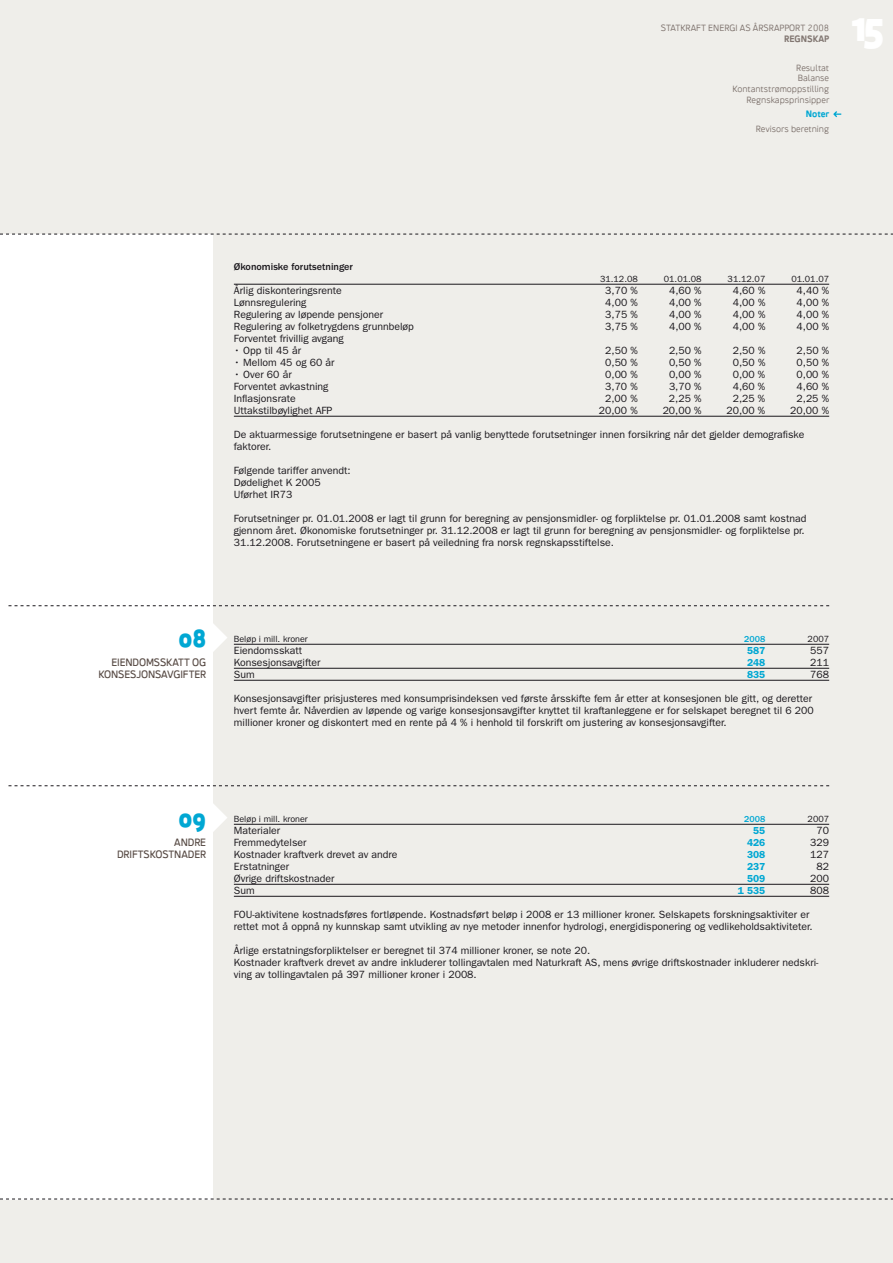
<style>
.page{position:relative;width:893px;height:1263px;background:#efeeea}
.page>*{position:absolute;margin:0;border:0;box-sizing:border-box;transform-origin:0 0}
.t1{font:900 40.5px "Statkraft Crank OSF";color:#fff}
.t2{font:900 24px "Statkraft Crank OSF";color:#00a7d3}
.t3{font:10.5px/12px "ITC Franklin Gothic Std";color:#1a171c}
.t4{font:300 10.5px "Statkraft Crank";letter-spacing:-.01em;color:#584b45}
.t5{font:600 10.2px "ITC Franklin Gothic Std";color:#00a7d3}
.t6{font:500 10.2px "ITC Franklin Gothic Std";color:#1a171c}
.t7{font:200 9px/10.5px "Statkraft Crank";color:#827772;text-align:right}
.t8{font:9px "ITC Franklin Gothic Std";color:#1a171c}
.t9{font:500 9px "ITC Franklin Gothic Std";color:#00a7d3}
.t10{font:700 9px "Statkraft Crank";color:#827772}
.t11{font:700 9px "Statkraft Crank";color:#00a7d3}
</style>
<div class="page">
<div style="left:0;top:234px;width:213px;height:965px;background:#fff"></div>
<svg style="left:0;top:1199px;width:893px;height:1px"></svg>
<svg style="left:0;top:234px;width:893px;height:1px"></svg>
<hr style="left:234px;top:284px;width:595px;height:1px;background:#1a171c">
<hr style="left:234px;top:416px;width:595px;height:1px;background:#1a171c">
<hr style="left:234px;top:644px;width:595px;height:1px;background:#1a171c">
<hr style="left:234px;top:668px;width:595px;height:1px;background:#1a171c">
<hr style="left:234px;top:680px;width:595px;height:1px;background:#1a171c">
<hr style="left:234px;top:824px;width:595px;height:1px;background:#1a171c">
<hr style="left:234px;top:884px;width:595px;height:1px;background:#1a171c">
<hr style="left:234px;top:896px;width:595px;height:1px;background:#1a171c">
<svg style="left:213px;top:624px;width:14px;height:28px"></svg>
<svg style="left:9px;top:605px;width:820px;height:1px"></svg>
<svg style="left:213px;top:804px;width:14px;height:28px"></svg>
<svg style="left:9px;top:785px;width:820px;height:1px"></svg>
<svg style="left:833px;top:111px;width:8px;height:6px"></svg>
<p class="t7" style="left:661px;top:23px;width:170px">Statkraft energi as årsrapport 2008</p>
<p class="t10" style="left:784px;top:33px;width:47px">REGNSKAP</p>
<p class="t7" style="left:732px;top:63px;width:98px">Resultat<br>Balanse<br>Kontantstrømoppstilling<br>Regnskapsprinsipper</p>
<p class="t11" style="left:806px;top:108px;width:25px">NOTER</p>
<p class="t7" style="left:756px;top:124px;width:75px">Revisors beretning</p>
<h1 class="t1" style="left:851px;top:1px;width:35px">15</h1>
<p class="t6" style="left:234px;top:261px;width:121px">Økonomiske forutsetninger</p>
<p class="t8" style="left:600px;top:274px;width:39px">31.12.08</p>
<p class="t8" style="left:664px;top:274px;width:39px">01.01.08</p>
<p class="t8" style="left:728px;top:274px;width:39px">31.12.07</p>
<p class="t8" style="left:791px;top:274px;width:39px">01.01.07</p>
<p class="t3" style="left:234px;top:284px;width:109px">Årlig diskonteringsrente</p>
<p class="t3" style="left:605px;top:284px;width:34px">3,70 %</p>
<p class="t3" style="left:669px;top:284px;width:34px">4,60 %</p>
<p class="t3" style="left:733px;top:284px;width:34px">4,60 %</p>
<p class="t3" style="left:797px;top:284px;width:34px">4,40 %</p>
<p class="t3" style="left:234px;top:296px;width:74px">Lønnsregulering</p>
<p class="t3" style="left:605px;top:296px;width:34px">4,00 %</p>
<p class="t3" style="left:669px;top:296px;width:34px">4,00 %</p>
<p class="t3" style="left:733px;top:296px;width:34px">4,00 %</p>
<p class="t3" style="left:797px;top:296px;width:34px">4,00 %</p>
<p class="t3" style="left:234px;top:308px;width:151px">Regulering av løpende pensjoner</p>
<p class="t3" style="left:605px;top:308px;width:34px">3,75 %</p>
<p class="t3" style="left:669px;top:308px;width:34px">4,00 %</p>
<p class="t3" style="left:733px;top:308px;width:34px">4,00 %</p>
<p class="t3" style="left:797px;top:308px;width:34px">4,00 %</p>
<p class="t3" style="left:234px;top:320px;width:182px">Regulering av folketrygdens grunnbeløp</p>
<p class="t3" style="left:605px;top:320px;width:34px">3,75 %</p>
<p class="t3" style="left:669px;top:320px;width:34px">4,00 %</p>
<p class="t3" style="left:733px;top:320px;width:34px">4,00 %</p>
<p class="t3" style="left:797px;top:320px;width:34px">4,00 %</p>
<p class="t3" style="left:234px;top:332px;width:111px">Forventet frivillig avgang</p>
<p class="t3" style="left:234px;top:344px;width:69px">• Opp til 45 år</p>
<p class="t3" style="left:605px;top:344px;width:34px">2,50 %</p>
<p class="t3" style="left:669px;top:344px;width:34px">2,50 %</p>
<p class="t3" style="left:733px;top:344px;width:34px">2,50 %</p>
<p class="t3" style="left:797px;top:344px;width:34px">2,50 %</p>
<p class="t3" style="left:234px;top:356px;width:102px">• Mellom 45 og 60 år</p>
<p class="t3" style="left:605px;top:356px;width:34px">0,50 %</p>
<p class="t3" style="left:669px;top:356px;width:34px">0,50 %</p>
<p class="t3" style="left:733px;top:356px;width:34px">0,50 %</p>
<p class="t3" style="left:797px;top:356px;width:34px">0,50 %</p>
<p class="t3" style="left:234px;top:368px;width:59px">• Over 60 år</p>
<p class="t3" style="left:605px;top:368px;width:34px">0,00 %</p>
<p class="t3" style="left:669px;top:368px;width:34px">0,00 %</p>
<p class="t3" style="left:733px;top:368px;width:34px">0,00 %</p>
<p class="t3" style="left:797px;top:368px;width:34px">0,00 %</p>
<p class="t3" style="left:234px;top:380px;width:96px">Forventet avkastning</p>
<p class="t3" style="left:605px;top:380px;width:34px">3,70 %</p>
<p class="t3" style="left:669px;top:380px;width:34px">3,70 %</p>
<p class="t3" style="left:733px;top:380px;width:34px">4,60 %</p>
<p class="t3" style="left:796px;top:380px;width:34px">4,60 %</p>
<p class="t3" style="left:234px;top:392px;width:63px">Inflasjonsrate</p>
<p class="t3" style="left:605px;top:392px;width:34px">2,00 %</p>
<p class="t3" style="left:669px;top:392px;width:34px">2,25 %</p>
<p class="t3" style="left:733px;top:392px;width:34px">2,25 %</p>
<p class="t3" style="left:796px;top:392px;width:34px">2,25 %</p>
<p class="t3" style="left:234px;top:404px;width:100px">Uttakstilbøylighet AFP</p>
<p class="t3" style="left:599px;top:404px;width:40px">20,00 %</p>
<p class="t3" style="left:663px;top:404px;width:40px">20,00 %</p>
<p class="t3" style="left:726px;top:404px;width:40px">20,00 %</p>
<p class="t3" style="left:790px;top:404px;width:40px">20,00 %</p>
<p class="t3" style="left:234px;top:428px;width:572px">De aktuarmessige forutsetningene er basert på vanlig benyttede forutsetninger innen forsikring når det gjelder demografiske faktorer.</p>
<p class="t3" style="left:234px;top:464px;width:118px">Følgende tariffer anvendt:<br>Dødelighet K 2005<br>Uførhet IR73</p>
<p class="t3" style="left:234px;top:512px;width:574px">Forutsetninger pr. 01.01.2008 er lagt til grunn for beregning av pensjonsmidler- og forpliktelse pr. 01.01.2008 samt kostnad gjennom året. Økonomiske forutsetninger pr. 31.12.2008 er lagt til grunn for beregning av pensjonsmidler- og forpliktelse pr.<br>31.12.2008. Forutsetningene er basert på veiledning fra norsk regnskapsstiftelse.</p>
<h2 class="t2" style="left:178px;top:623px;width:29px">08</h2>
<p class="t4" style="left:112px;top:656px;width:6px">EIEN</p>
<p class="t4" style="left:133px;top:656px;width:41px">DOMSSKATT</p>
<p class="t4" style="left:192px;top:656px;width:14px">OG</p>
<p class="t4" style="left:98px;top:668px;width:82px">-KONSESJONSAVGIFTER</p>
<p class="t8" style="left:234px;top:634px;width:75px">Beløp i mill. kroner</p>
<p class="t9" style="left:744px;top:634px;width:23px">2008</p>
<p class="t8" style="left:808px;top:634px;width:23px">2007</p>
<p class="t3" style="left:234px;top:644px;width:70px">Eiendomsskatt</p>
<p class="t5" style="left:747px;top:644px;width:20px">587</p>
<p class="t3" style="left:810px;top:644px;width:20px">557</p>
<p class="t3" style="left:234px;top:656px;width:88px">Konsesjonsavgifter</p>
<p class="t5" style="left:747px;top:656px;width:20px">248</p>
<p class="t3" style="left:810px;top:656px;width:20px">211</p>
<p class="t3" style="left:234px;top:668px;width:22px">Sum</p>
<p class="t5" style="left:747px;top:668px;width:20px">835</p>
<p class="t3" style="left:810px;top:668px;width:20px">768</p>
<p class="t3" style="left:234px;top:692px;width:581px">Konsesjonsavgifter prisjusteres med konsumprisindeksen ved første årsskifte fem år etter at konsesjonen ble gitt, og deretter hvert femte år. Nåverdien av løpende og varige konsesjonsavgifter knyttet til kraftanleggene er for selskapet beregnet til 6 200 millioner kroner og diskontert med en rente på 4 % i henhold til forskrift om justering av konsesjonsavgifter.</p>
<h2 class="t2" style="left:178px;top:803px;width:29px">09</h2>
<p class="t4" style="left:174px;top:836px;width:27px">ANDRE</p>
<p class="t4" style="left:117px;top:848px;width:13px">DRIFT</p>
<p class="t4" style="left:144px;top:848px;width:58px">SKOSTNADER</p>
<p class="t8" style="left:234px;top:814px;width:75px">Beløp i mill. kroner</p>
<p class="t9" style="left:744px;top:814px;width:23px">2008</p>
<p class="t8" style="left:808px;top:814px;width:23px">2007</p>
<p class="t3" style="left:234px;top:824px;width:48px">Materialer</p>
<p class="t5" style="left:753px;top:824px;width:14px">55</p>
<p class="t3" style="left:817px;top:824px;width:14px">70</p>
<p class="t3" style="left:234px;top:836px;width:74px">Fremmedytelser</p>
<p class="t5" style="left:747px;top:836px;width:20px">426</p>
<p class="t3" style="left:810px;top:836px;width:20px">329</p>
<p class="t3" style="left:234px;top:848px;width:165px">Kostnader kraftverk drevet av andre</p>
<p class="t5" style="left:747px;top:848px;width:20px">308</p>
<p class="t3" style="left:810px;top:848px;width:20px">127</p>
<p class="t3" style="left:234px;top:860px;width:57px">Erstatninger</p>
<p class="t5" style="left:747px;top:860px;width:20px">237</p>
<p class="t3" style="left:817px;top:860px;width:14px">82</p>
<p class="t3" style="left:234px;top:872px;width:102px">Øvrige driftskostnader</p>
<p class="t5" style="left:747px;top:872px;width:20px">509</p>
<p class="t3" style="left:810px;top:872px;width:20px">200</p>
<p class="t3" style="left:234px;top:884px;width:22px">Sum</p>
<p class="t5" style="left:738px;top:884px;width:29px">1 535</p>
<p class="t3" style="left:810px;top:884px;width:20px">808</p>
<p class="t3" style="left:234px;top:908px;width:580px">FOU-aktivitene kostnadsføres fortløpende. Kostnadsført beløp i 2008 er 13 millioner kroner. Selskapets forskningsaktiviter er rettet mot å oppnå ny kunnskap samt utvikling av nye metoder innenfor hydrologi, energidisponering og vedlikeholdsaktiviteter.</p>
<p class="t3" style="left:234px;top:944px;width:586px">Årlige erstatningsforpliktelser er beregnet til 374 millioner kroner, se note 20.<br>Kostnader kraftverk drevet av andre inkluderer tollingavtalen med Naturkraft AS, mens øvrige driftskostnader inkluderer nedskri&shy;ving av tollingavtalen på 397 millioner kroner i 2008.</p>
</div>
